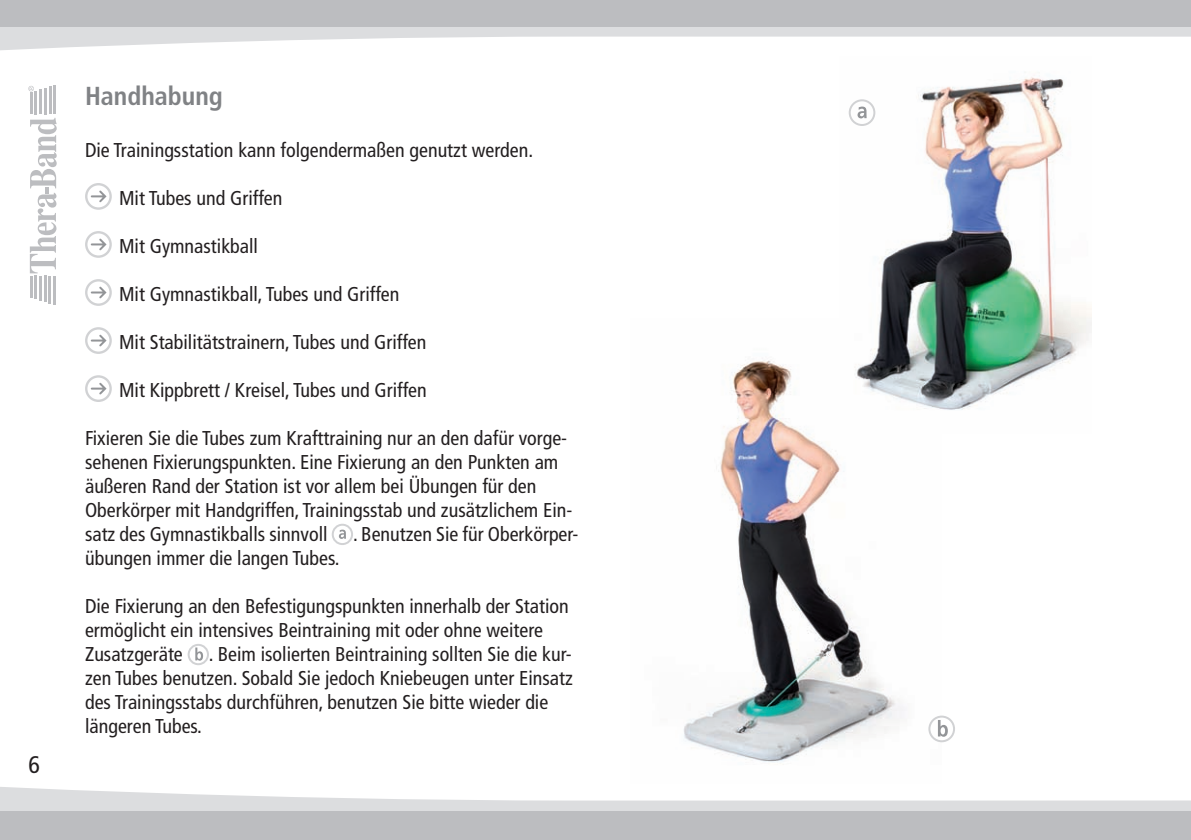
<style>
.page{position:relative;width:1191px;height:840px;background:#fff}
.page>*{position:absolute;margin:0;border:0;box-sizing:border-box;transform-origin:0 0}
.t1{font:700 condensed 26px "Frutiger";color:#808285}
.t2{font:condensed 24px "Frutiger";color:#231f20}
.t3{font:condensed 20px/24px "Frutiger";color:#231f20}
</style>
<div class="page">
<hr style="left:53px;top:276px;width:3px;height:28px;background:#bcbdc0">
<hr style="left:30px;top:276px;width:2px;height:21px;background:#bcbdc0">
<hr style="left:34px;top:276px;width:3px;height:23px;background:#bcbdc0">
<hr style="left:39px;top:276px;width:3px;height:24px;background:#bcbdc0">
<hr style="left:44px;top:276px;width:2px;height:26px;background:#bcbdc0">
<hr style="left:48px;top:276px;width:3px;height:27px;background:#bcbdc0">
<hr style="left:53px;top:85px;width:3px;height:29px;background:#bcbdc0">
<hr style="left:30px;top:92px;width:3px;height:22px;background:#bcbdc0">
<hr style="left:35px;top:91px;width:2px;height:23px;background:#bcbdc0">
<hr style="left:39px;top:89px;width:3px;height:25px;background:#bcbdc0">
<hr style="left:44px;top:88px;width:3px;height:26px;background:#bcbdc0">
<hr style="left:49px;top:86px;width:2px;height:28px;background:#bcbdc0">
<svg style="left:28px;top:86px;width:6px;height:5px"></svg>
<svg style="left:30px;top:118px;width:27px;height:155px"></svg>
<svg style="left:0;top:787px;width:1191px;height:24px;fill:#dcdddf"></svg>
<svg style="left:0;top:26px;width:1191px;height:25px"></svg>
<div style="left:0;top:811px;width:1191px;height:28px;background:#bcbdc0"></div>
<div style="left:0;top:0;width:1191px;height:26px;background:#bcbdc0"></div>
<img style="left:684px;top:358px;width:257px;height:404px">
<svg style="left:86px;top:184px;width:25px;height:24px"></svg>
<div style="left:85px;top:183px;width:27px;height:27px;border:2px solid #d1d2d4;border-radius:50%"></div>
<svg style="left:90px;top:188px;width:18px;height:16px"></svg>
<svg style="left:86px;top:232px;width:25px;height:24px"></svg>
<div style="left:85px;top:231px;width:27px;height:27px;border:2px solid #d1d2d4;border-radius:50%"></div>
<svg style="left:90px;top:236px;width:18px;height:16px"></svg>
<svg style="left:86px;top:280px;width:25px;height:24px"></svg>
<div style="left:85px;top:279px;width:27px;height:27px;border:2px solid #d1d2d4;border-radius:50%"></div>
<svg style="left:90px;top:284px;width:18px;height:16px"></svg>
<svg style="left:86px;top:328px;width:25px;height:24px"></svg>
<div style="left:85px;top:327px;width:27px;height:27px;border:2px solid #d1d2d4;border-radius:50%"></div>
<svg style="left:90px;top:332px;width:18px;height:16px"></svg>
<svg style="left:86px;top:376px;width:25px;height:24px"></svg>
<div style="left:85px;top:375px;width:27px;height:27px;border:2px solid #d1d2d4;border-radius:50%"></div>
<svg style="left:90px;top:380px;width:18px;height:16px"></svg>
<svg style="left:339px;top:529px;width:7px;height:9px"></svg>
<div style="left:332px;top:523px;width:21px;height:21px;border:2px solid #d1d2d4;border-radius:50%"></div>
<svg style="left:195px;top:647px;width:8px;height:13px"></svg>
<div style="left:188px;top:643px;width:21px;height:21px;border:2px solid #d1d2d4;border-radius:50%"></div>
<img style="left:839px;top:77px;width:252px;height:356px">
<svg style="left:857px;top:106px;width:9px;height:12px"></svg>
<div style="left:848px;top:99px;width:27px;height:27px;border:2px solid #d1d2d4;border-radius:50%"></div>
<svg style="left:938px;top:719px;width:9px;height:17px"></svg>
<div style="left:928px;top:715px;width:27px;height:26px;border:2px solid #d1d2d4;border-radius:50%"></div>
<p class="t2" style="left:28px;top:754px;width:13px">6</p>
<h1 class="t1" style="left:85px;top:85px;width:139px">Handhabung</h1>
<p class="t3" style="left:85px;top:139px;width:449px">Die Trainingsstation kann folgendermaßen genutzt werden.</p>
<p class="t3" style="left:119px;top:187px;width:165px">Mit Tubes und Griffen</p>
<p class="t3" style="left:119px;top:235px;width:140px">Mit Gymnastikball</p>
<p class="t3" style="left:119px;top:283px;width:282px">Mit Gymnastikball, Tubes und Griffen</p>
<p class="t3" style="left:119px;top:331px;width:309px">Mit Stabilitätstrainern, Tubes und Griffen</p>
<p class="t3" style="left:119px;top:379px;width:309px">Mit Kippbrett / Kreisel, Tubes und Griffen</p>
<p class="t3" style="left:85px;top:427px;width:489px">Fixieren Sie die Tubes zum Krafttraining nur an den dafür vorge&shy;sehenen Fixierungspunkten. Eine Fixierung an den Punkten am äußeren Rand der Station ist vor allem bei Übungen für den Oberkörper mit Handgriffen, Trainingsstab und zusätzlichem Ein&shy;satz des Gymnastik balls sinnvoll</p>
<p class="t3" style="left:353px;top:523px;width:227px">. Be nutzen Sie für Oberkörper-</p>
<p class="t3" style="left:85px;top:547px;width:256px">übungen immer die langen Tubes.</p>
<p class="t3" style="left:85px;top:595px;width:485px">Die Fixierung an den Befestigungspunkten innerhalb der Station ermöglicht ein intensives Beintraining mit oder ohne weitere<br>Zusatzgeräte</p>
<p class="t3" style="left:85px;top:643px;width:489px;text-indent:124px">. Beim isolierten Beintraining sollten Sie die kur&shy;zen Tubes benutzen. Sobald Sie jedoch Kniebeugen unter Einsatz des Trainingsstabs durchführen, benutzen Sie bitte wieder die längeren Tubes.</p>
</div>
